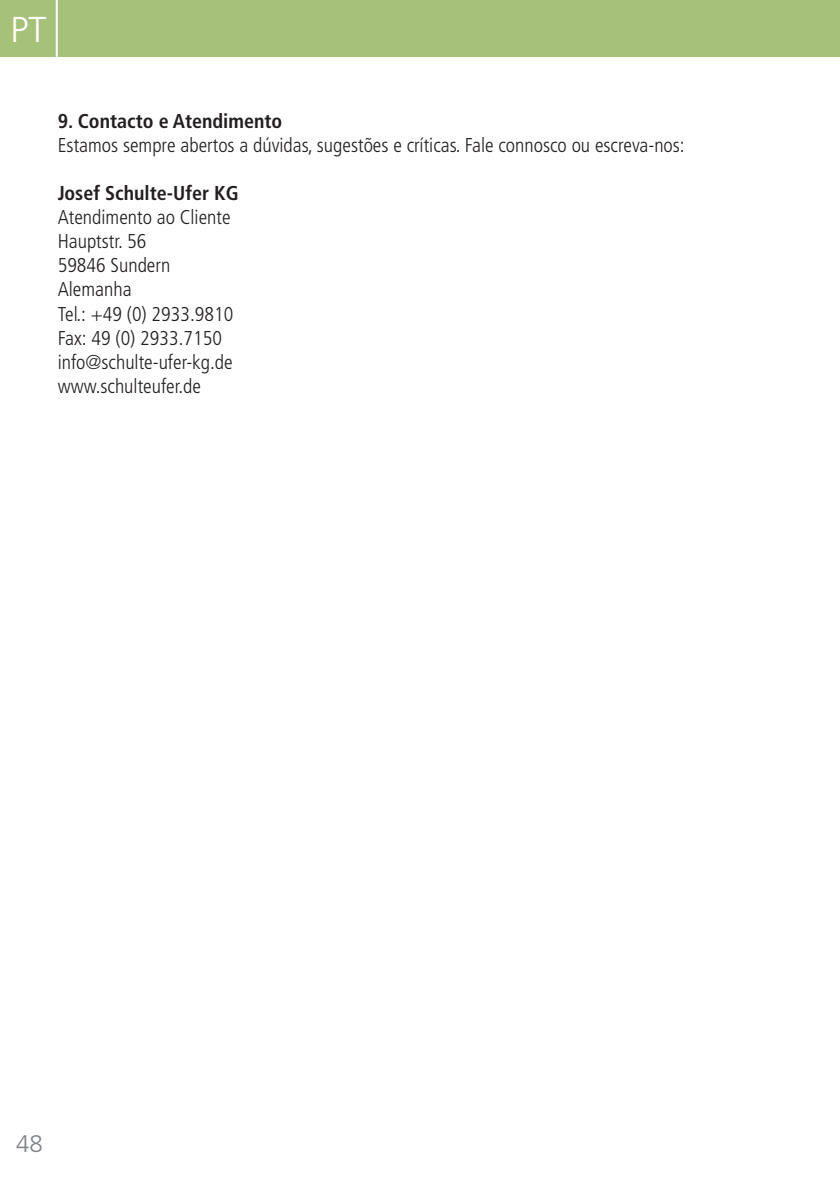
<style>
.page{position:relative;width:840px;height:1191px;background:#fff}
.page>*{position:absolute;margin:0;border:0;box-sizing:border-box;transform-origin:0 0}
.t1{font:300 36px "Frutiger LT Pro";color:#fff}
.t2{font:300 24px "Frutiger LT Pro";color:#808285}
.t3{font:300 condensed 20px "Frutiger LT Pro";color:#231f20}
.t4{font:700 condensed 20px "Frutiger LT Pro";color:#231f20}
</style>
<div class="page">
<div style="left:0;top:0;width:839px;height:57px;background:#a5c278"></div>
<hr style="left:56px;top:0;width:2px;height:57px;background:#fff">
<p class="t1" style="left:10px;top:8px;width:38px">PT</p>
<p class="t4" style="left:58px;top:110px;width:226px">9. Contacto e Atendimento</p>
<p class="t3" style="left:58px;top:134px;width:628px">Estamos sempre abertos a dúvidas, sugestões e críticas. Fale connosco ou escreva-nos:</p>
<p class="t4" style="left:58px;top:182px;width:182px">Josef Schulte-Ufer KG</p>
<p class="t3" style="left:58px;top:206px;width:174px">Atendimento ao Cliente</p>
<p class="t3" style="left:58px;top:230px;width:90px">Hauptstr. 56</p>
<p class="t3" style="left:58px;top:254px;width:114px">59846 Sundern</p>
<p class="t3" style="left:58px;top:278px;width:75px">Alemanha</p>
<p class="t3" style="left:58px;top:302px;width:177px">Tel.: +49 (0) 2933.9810</p>
<p class="t3" style="left:58px;top:326px;width:166px">Fax: 49 (0) 2933.7150</p>
<p class="t3" style="left:58px;top:350px;width:176px">info@schulte-ufer-kg.de</p>
<p class="t3" style="left:58px;top:374px;width:145px">www.schulteufer.de</p>
<p class="t2" style="left:16px;top:1130px;width:28px">48</p>
</div>
